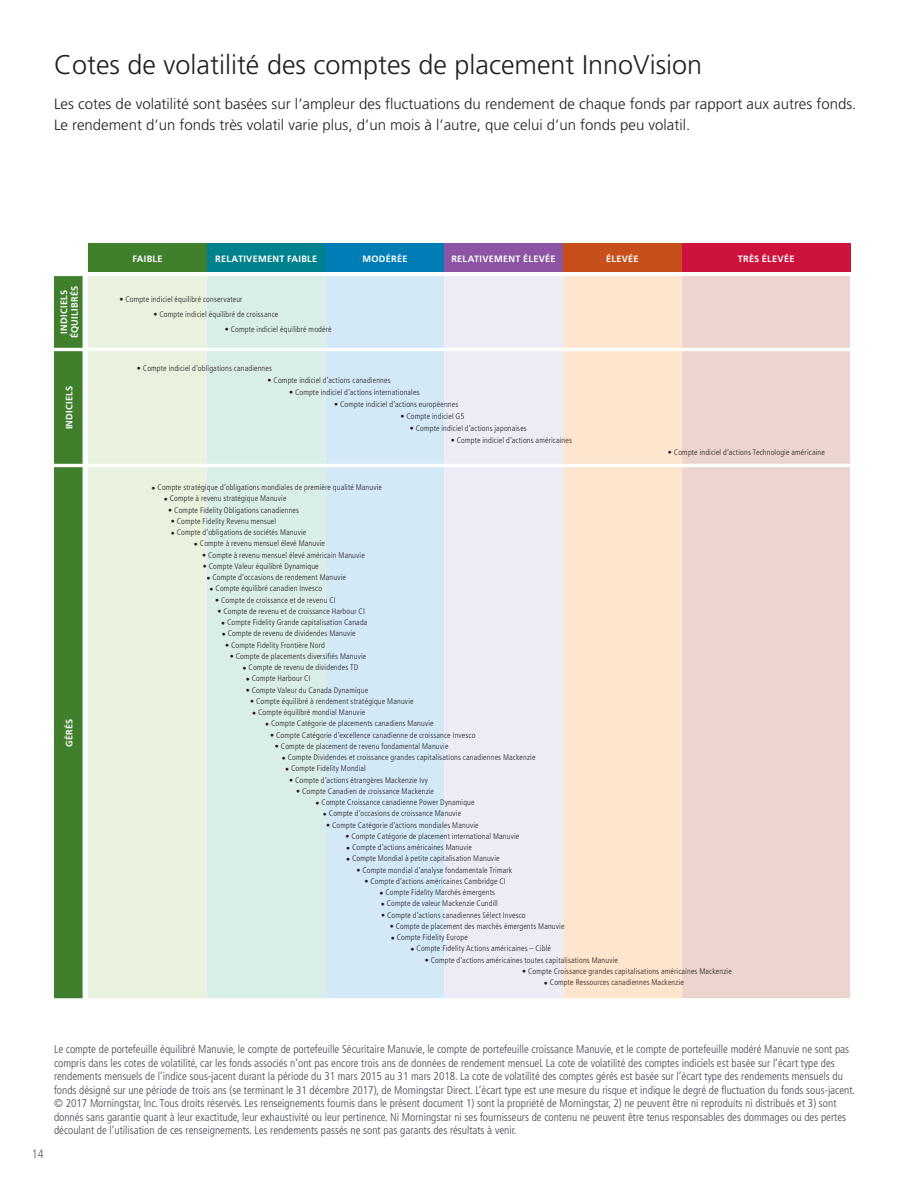
<style>
.page{position:relative;width:918px;height:1188px;background:#fff}
.page>*{position:absolute;margin:0;border:0;box-sizing:border-box;transform-origin:0 0}
.t1{font:300 27px "Frutiger LT Pro";color:#231f20}
.t2{font:300 15px/21px "Frutiger LT Pro";color:#231f20}
.t3{font:300 condensed 12px "Frutiger LT Pro";color:#52564f}
.t4{font:300 condensed 11.25px/13.5px "Frutiger LT Pro";color:#3e444f}
.t5{font:700 9.3px/10.5px "Frutiger LT Pro";letter-spacing:.03em;color:#fff;text-align:center}
.t6{font:300 condensed 8.1px "Frutiger LT Pro";letter-spacing:.02em;color:#231f20}
.s1{font-stretch:normal}
</style>
<div class="page">
<div style="left:54px;top:276px;width:29px;height:722px;background:#40802d"></div>
<div style="left:326px;top:276px;width:118px;height:722px;background:#d4e9f8"></div>
<div style="left:444px;top:276px;width:119px;height:722px;background:#ebecf6"></div>
<div style="left:563px;top:276px;width:119px;height:722px;background:#fee5cd"></div>
<div style="left:682px;top:276px;width:168px;height:722px;background:#edd5cf"></div>
<div style="left:88px;top:276px;width:119px;height:722px;background:#e8f2de"></div>
<div style="left:207px;top:276px;width:119px;height:722px;background:#d9eee9"></div>
<div style="left:88px;top:243px;width:119px;height:29px;background:#40802d"></div>
<div style="left:207px;top:243px;width:119px;height:29px;background:#00818e"></div>
<div style="left:326px;top:243px;width:118px;height:29px;background:#007db5"></div>
<div style="left:444px;top:243px;width:119px;height:29px;background:#8c54a2"></div>
<div style="left:563px;top:243px;width:119px;height:29px;background:#c7501a"></div>
<div style="left:682px;top:243px;width:168px;height:29px;background:#cd123d"></div>
<h1 class="t1" style="left:54px;top:49px;width:650px">Cotes de volatilité des comptes de placement InnoVision</h1>
<h2 class="t2" style="left:54px;top:93px;width:804px">Les cotes de volatilité sont basées sur l’ampleur des fluctuations du rendement de chaque fonds par rapport aux autres fonds.<br>Le rendement d’un fonds très volatil varie plus, d’un mois à l’autre, que celui d’un fonds peu volatil.</h2>
<p class="t5" style="left:59px;top:338px;width:54px;rotate:-90deg">INDICIELS<br>ÉQUILIBRÉS</p>
<p class="t5" style="left:64px;top:429px;width:45px;rotate:-90deg">INDICIELS</p>
<p class="t5" style="left:64px;top:747px;width:30px;rotate:-90deg">GÉRÉS</p>
<p class="t5" style="left:132px;top:253px;width:32px">FAIBLE</p>
<p class="t5" style="left:215px;top:253px;width:104px">RELATIVEMENT FAIBLE</p>
<p class="t5" style="left:362px;top:253px;width:46px">MODÉRÉE</p>
<p class="t5" style="left:451px;top:253px;width:106px">RELATIVEMENT ÉLEVÉE</p>
<p class="t5" style="left:606px;top:253px;width:34px">ÉLEVÉE</p>
<p class="t5" style="left:738px;top:253px;width:58px">TRÈS ÉLEVÉE</p>
<p class="t6" style="left:119px;top:296px;width:125px"><span class="s1">•</span> Compte indiciel équilibré conservateur</p>
<p class="t6" style="left:154px;top:311px;width:126px"><span class="s1">•</span> Compte indiciel équilibré de croissance</p>
<p class="t6" style="left:225px;top:326px;width:108px"><span class="s1">•</span> Compte indiciel équilibré modéré</p>
<p class="t6" style="left:137px;top:365px;width:137px"><span class="s1">•</span> Compte indiciel d’obligations canadiennes</p>
<p class="t6" style="left:268px;top:377px;width:125px"><span class="s1">•</span> Compte indiciel d’actions canadiennes</p>
<p class="t6" style="left:289px;top:389px;width:132px"><span class="s1">•</span> Compte indiciel d’actions internationales</p>
<p class="t6" style="left:334px;top:401px;width:126px"><span class="s1">•</span> Compte indiciel d’actions européennes</p>
<p class="t6" style="left:400px;top:413px;width:65px"><span class="s1">•</span> Compte indiciel G5</p>
<p class="t6" style="left:410px;top:425px;width:119px"><span class="s1">•</span> Compte indiciel d’actions japonaises</p>
<p class="t6" style="left:451px;top:437px;width:123px"><span class="s1">•</span> Compte indiciel d’actions américaines</p>
<p class="t6" style="left:668px;top:449px;width:158px"><span class="s1">•</span> Compte indiciel d’actions Technologie américaine</p>
<p class="t6" style="left:152px;top:485px;width:232px"><span class="s1">•</span> Compte stratégique d’obligations mondiales de première qualité Manuvie</p>
<p class="t6" style="left:164px;top:496px;width:124px"><span class="s1">•</span> Compte à revenu stratégique Manuvie</p>
<p class="t6" style="left:168px;top:507px;width:132px"><span class="s1">•</span> Compte Fidelity Obligations canadiennes</p>
<p class="t6" style="left:171px;top:518px;width:107px"><span class="s1">•</span> Compte Fidelity Revenu mensuel</p>
<p class="t6" style="left:171px;top:530px;width:137px"><span class="s1">•</span> Compte d’obligations de sociétés Manuvie</p>
<p class="t6" style="left:194px;top:541px;width:133px"><span class="s1">•</span> Compte à revenu mensuel élevé Manuvie</p>
<p class="t6" style="left:202px;top:552px;width:164px"><span class="s1">•</span> Compte à revenu mensuel élevé américain Manuvie</p>
<p class="t6" style="left:203px;top:563px;width:118px"><span class="s1">•</span> Compte Valeur équilibré Dynamique</p>
<p class="t6" style="left:207px;top:575px;width:141px"><span class="s1">•</span> Compte d’occasions de rendement Manuvie</p>
<p class="t6" style="left:210px;top:586px;width:114px"><span class="s1">•</span> Compte équilibré canadien Invesco</p>
<p class="t6" style="left:215px;top:597px;width:122px"><span class="s1">•</span> Compte de croissance et de revenu CI</p>
<p class="t6" style="left:217px;top:608px;width:149px"><span class="s1">•</span> Compte de revenu et de croissance Harbour CI</p>
<p class="t6" style="left:221px;top:620px;width:148px"><span class="s1">•</span> Compte Fidelity Grande capitalisation Canada</p>
<p class="t6" style="left:222px;top:631px;width:135px"><span class="s1">•</span> Compte de revenu de dividendes Manuvie</p>
<p class="t6" style="left:225px;top:642px;width:101px"><span class="s1">•</span> Compte Fidelity Frontière Nord</p>
<p class="t6" style="left:230px;top:653px;width:138px"><span class="s1">•</span> Compte de placements diversifiés Manuvie</p>
<p class="t6" style="left:243px;top:665px;width:117px"><span class="s1">•</span> Compte de revenu de dividendes TD</p>
<p class="t6" style="left:246px;top:676px;width:66px"><span class="s1">•</span> Compte Harbour CI</p>
<p class="t6" style="left:246px;top:687px;width:124px"><span class="s1">•</span> Compte Valeur du Canada Dynamique</p>
<p class="t6" style="left:250px;top:698px;width:165px"><span class="s1">•</span> Compte équilibré à rendement stratégique Manuvie</p>
<p class="t6" style="left:252px;top:710px;width:115px"><span class="s1">•</span> Compte équilibré mondial Manuvie</p>
<p class="t6" style="left:265px;top:721px;width:170px"><span class="s1">•</span> Compte Catégorie de placements canadiens Manuvie</p>
<p class="t6" style="left:270px;top:732px;width:207px"><span class="s1">•</span> Compte Catégorie d’excellence canadienne de croissance Invesco</p>
<p class="t6" style="left:275px;top:743px;width:175px"><span class="s1">•</span> Compte de placement de revenu fondamental Manuvie</p>
<p class="t6" style="left:282px;top:755px;width:255px"><span class="s1">•</span> Compte Dividendes et croissance grandes capitalisations canadiennes Mackenzie</p>
<p class="t6" style="left:285px;top:766px;width:82px"><span class="s1">•</span> Compte Fidelity Mondial</p>
<p class="t6" style="left:289px;top:777px;width:140px"><span class="s1">•</span> Compte d’actions étrangères Mackenzie Ivy</p>
<p class="t6" style="left:296px;top:788px;width:139px"><span class="s1">•</span> Compte Canadien de croissance Mackenzie</p>
<p class="t6" style="left:316px;top:800px;width:161px"><span class="s1">•</span> Compte Croissance canadienne Power Dynamique</p>
<p class="t6" style="left:323px;top:811px;width:140px"><span class="s1">•</span> Compte d’occasions de croissance Manuvie</p>
<p class="t6" style="left:326px;top:822px;width:154px"><span class="s1">•</span> Compte Catégorie d’actions mondiales Manuvie</p>
<p class="t6" style="left:346px;top:833px;width:175px"><span class="s1">•</span> Compte Catégorie de placement international Manuvie</p>
<p class="t6" style="left:346px;top:845px;width:127px"><span class="s1">•</span> Compte d’actions américaines Manuvie</p>
<p class="t6" style="left:346px;top:856px;width:155px"><span class="s1">•</span> Compte Mondial à petite capitalisation Manuvie</p>
<p class="t6" style="left:356px;top:867px;width:157px"><span class="s1">•</span> Compte mondial d’analyse fondamentale Trimark</p>
<p class="t6" style="left:364px;top:878px;width:143px"><span class="s1">•</span> Compte d’actions américaines Cambridge CI</p>
<p class="t6" style="left:380px;top:890px;width:117px"><span class="s1">•</span> Compte Fidelity Marchés émergents</p>
<p class="t6" style="left:381px;top:901px;width:119px"><span class="s1">•</span> Compte de valeur Mackenzie Cundill</p>
<p class="t6" style="left:381px;top:912px;width:146px"><span class="s1">•</span> Compte d’actions canadiennes Sélect Invesco</p>
<p class="t6" style="left:390px;top:923px;width:176px"><span class="s1">•</span> Compte de placement des marchés émergents Manuvie</p>
<p class="t6" style="left:391px;top:935px;width:78px"><span class="s1">•</span> Compte Fidelity Europe</p>
<p class="t6" style="left:411px;top:946px;width:142px"><span class="s1">•</span> Compte Fidelity Actions américaines – Ciblé</p>
<p class="t6" style="left:425px;top:957px;width:195px"><span class="s1">•</span> Compte d’actions américaines toutes capitalisations Manuvie</p>
<p class="t6" style="left:522px;top:968px;width:211px"><span class="s1">•</span> Compte Croissance grandes capitalisations américaines Mackenzie</p>
<p class="t6" style="left:544px;top:980px;width:141px"><span class="s1">•</span> Compte Ressources canadiennes Mackenzie</p>
<h3 class="t3" style="left:32px;top:1150px;width:13px">14</h3>
<p class="t4" style="left:54px;top:1044px;width:803px">Le compte de portefeuille équilibré Manuvie, le compte de portefeuille Sécuritaire Manuvie, le compte de portefeuille croissance Manuvie, et le compte de portefeuille modéré Manuvie ne sont pas compris dans les cotes de volatilité, car les fonds associés n’ont pas encore trois ans de données de rendement mensuel. La cote de volatilité des comptes indiciels est basée sur l’écart type des rendements mensuels de l’indice sous-jacent durant la période du 31 mars 2015 au 31 mars 2018. La cote de volatilité des comptes gérés est basée sur l’écart type des rendements mensuels du fonds désigné sur une période de trois ans (se terminant le 31 décembre 2017), de Morningstar Direct. L’écart type est une mesure du risque et indique le degré de fluctuation du fonds sous-jacent. © 2017 Morningstar, Inc. Tous droits réservés. Les renseignements fournis dans le présent document 1) sont la propriété de Morningstar, 2) ne peuvent être ni reproduits ni distribués et 3) sont donnés sans garantie quant à leur exactitude, leur exhaustivité ou leur pertinence. Ni Morningstar ni ses fournisseurs de contenu ne peuvent être tenus responsables des dommages ou des pertes découlant de l’utilisation de ces renseignements. Les rendements passés ne sont pas garants des résultats à venir.</p>
</div>
